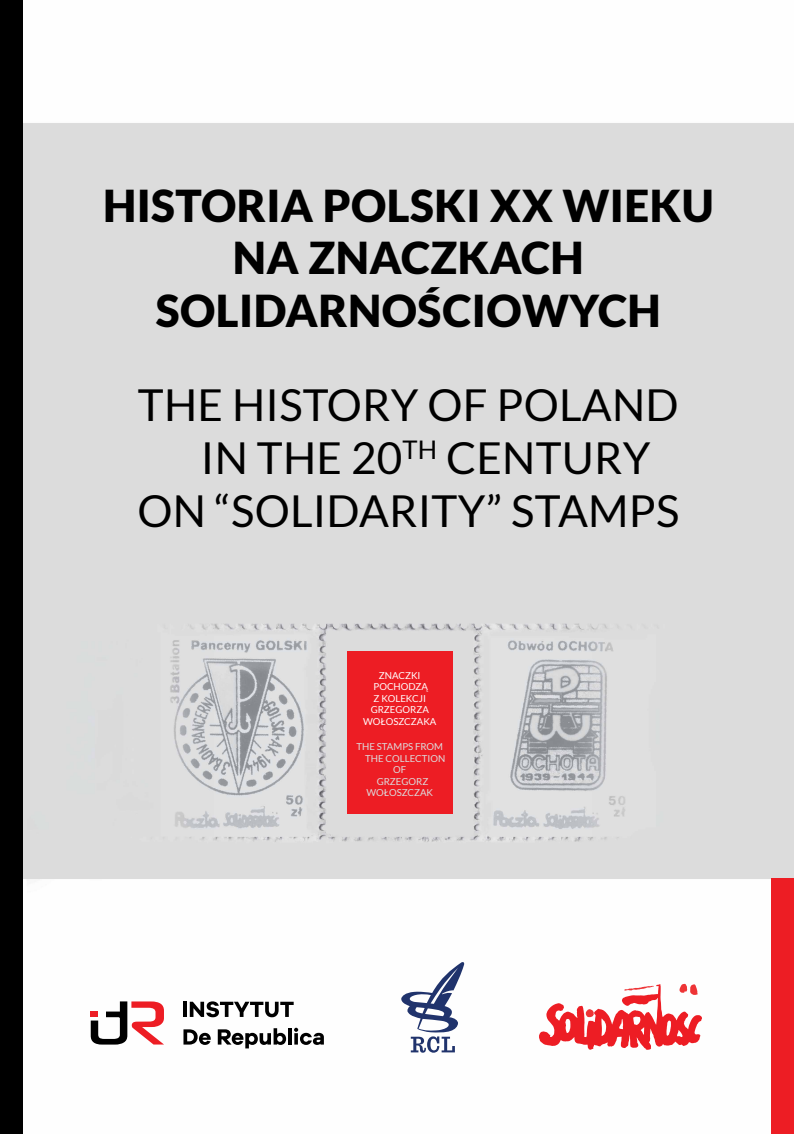
<style>
.page{position:relative;width:794px;height:1134px;background:#fff}
.page>*{position:absolute;margin:0;border:0;box-sizing:border-box;transform-origin:0 0}
.t1{font:44px "Lato";letter-spacing:.005em;color:#000}
.t2{font:900 44px/52.8px "Lato";letter-spacing:.01em;color:#000;text-align:center}
.t3{font:9.6px "Lato";color:#dcddde}
.t4{font:9.6px/11.5px "Lato";color:#fff;text-align:center}
</style>
<div class="page">
<img style="left:23px;top:123px;width:771px;height:926px">
<div style="left:0;top:0;width:23px;height:1134px;background:#000"></div>
<div style="left:771px;top:879px;width:23px;height:255px;background:#ed1d24"></div>
<div style="left:347px;top:651px;width:105px;height:163px;background:#ed1d24"></div>
<hr style="left:183px;top:1002px;width:4px;height:15px;background:#000">
<svg style="left:190px;top:1001px;width:104px;height:16px"></svg>
<svg style="left:183px;top:1029px;width:28px;height:16px"></svg>
<svg style="left:218px;top:1028px;width:68px;height:20px"></svg>
<hr style="left:288px;top:1028px;width:3px;height:16px;background:#000">
<svg style="left:294px;top:1028px;width:30px;height:17px"></svg>
<svg style="left:91px;top:1001px;width:73px;height:43px"></svg>
<svg style="left:539px;top:984px;width:163px;height:66px"></svg>
<svg style="left:401px;top:962px;width:64px;height:91px"></svg>
<p class="t2" style="left:103px;top:178px;width:612px">HISTORIA POLSKI XX WIEKU<br>NA ZNACZKACH<br>SOLIDARNOŚCIOWYCH</p>
<p class="t1" style="left:138px;top:380px;width:542px">THE HISTORY OF POLAND</p>
<p class="t1" style="left:201px;top:433px;width:451px">IN THE 20<sup>TH</sup> CENTURY</p>
<p class="t1" style="left:137px;top:486px;width:543px">ON “SOLIDARITY” STAMPS</p>
<p class="t4" style="left:363px;top:669px;width:75px">ZNACZKI<br>POCHODZĄ<br>Z KOLEKCJI<br>GRZEGORZA<br>WOŁOSZCZAKA</p>
<p class="t3" style="left:356px;top:741px;width:88px">THE STAMPS FROM</p>
<p class="t3" style="left:365px;top:753px;width:82px">THE COLLECTION</p>
<p class="t3" style="left:393px;top:764px;width:15px">OF</p>
<p class="t3" style="left:377px;top:776px;width:53px">GRZEGORZ</p>
<p class="t3" style="left:366px;top:787px;width:68px">WOŁOSZCZAK</p>
</div>
